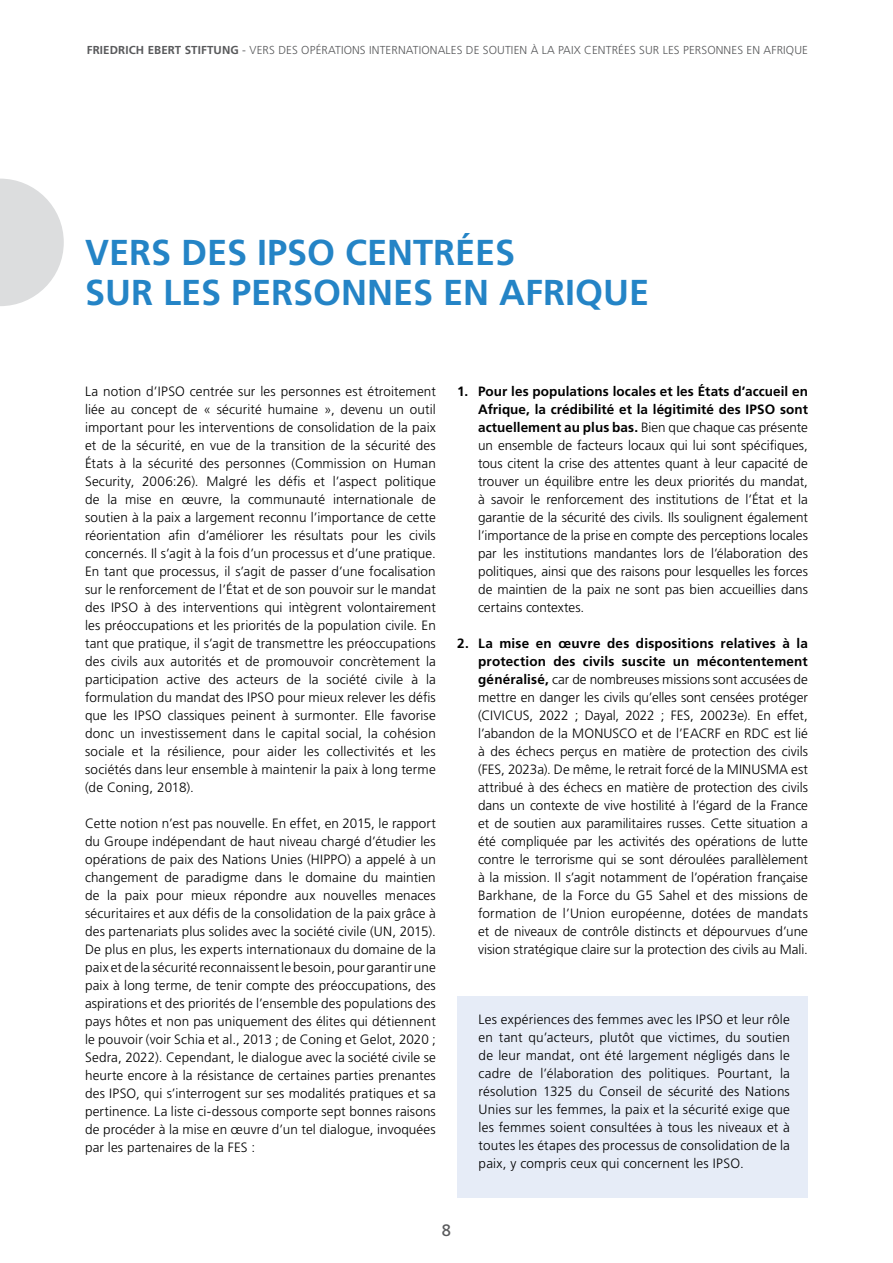
<style>
.page{position:relative;width:893px;height:1263px;background:#fff}
.page>*{position:absolute;margin:0;border:0;box-sizing:border-box;transform-origin:0 0}
.t1{font:700 36px/40.5px "Frutiger LT Std";color:#2484c6}
.t2{font:16.5px "Frutiger LT Std";color:#58595b}
.t3{font:300 13.5px/18px "Frutiger LT Std";letter-spacing:.005em;color:#000;text-align:justify}
.t4{font:300 11.55px "Frutiger LT Std";letter-spacing:.01em;color:#58595b}
.s1{font-weight:700}
</style>
<div class="page">
<svg style="left:0;top:179px;width:64px;height:127px"></svg>
<div style="left:457px;top:996px;width:351px;height:202px;background:#e6ecf7"></div>
<p class="t4" style="left:87px;top:43px;width:723px"><span class="s1">FRIEDRICH EBERT STIFTUNG</span> - VERS DES OPÉRATIONS INTERNATIONALES DE SOUTIEN À LA PAIX CENTRÉES SUR LES PERSONNES EN AFRIQUE</p>
<h1 class="t1" style="left:85px;top:232px;width:566px">VERS DES IPSO CENTRÉES<br>SUR LES PERSONNES EN AFRIQUE</h1>
<p class="t3" style="left:85px;top:382px;width:352px">La notion d’IPSO centrée sur les personnes est étroitement liée au concept de « sécurité humaine », devenu un outil important pour les interventions de consolidation de la paix et de la sécurité, en vue de la transition de la sécurité des États à la sécurité des personnes (Commission on Human Security, 2006:26). Malgré les défis et l’aspect politique de la mise en œuvre, la communauté internationale de soutien à la paix a largement reconnu l’importance de cette réorientation afin d’améliorer les résultats pour les civils concernés. Il s’agit à la fois d’un processus et d’une pratique.<br>En tant que processus, il s’agit de passer d’une focalisation sur le renforcement de l’État et de son pouvoir sur le mandat des IPSO à des interventions qui intègrent volontairement les préoccupations et les priorités de la population civile. En tant que pratique, il s’agit de transmettre les préoccupations des civils aux autorités et de promouvoir concrètement la participation active des acteurs de la société civile à la formulation du mandat des IPSO pour mieux relever les défis que les IPSO classiques peinent à surmonter. Elle favorise donc un investissement dans le capital social, la cohésion sociale et la résilience, pour aider les collectivités et les sociétés dans leur ensemble à maintenir la paix à long terme (de Coning, 2018).</p>
<p class="t3" style="left:85px;top:814px;width:352px">Cette notion n’est pas nouvelle. En effet, en 2015, le rapport du Groupe indépendant de haut niveau chargé d’étudier les opérations de paix des Nations Unies (HIPPO) a appelé à un changement de paradigme dans le domaine du maintien de la paix pour mieux répondre aux nouvelles menaces sécuritaires et aux défis de la consolidation de la paix grâce à des partenariats plus solides avec la société civile (UN, 2015).<br>De plus en plus, les experts internationaux du domaine de la paix et de la sécurité reconnaissent le besoin, pour garantir une paix à long terme, de tenir compte des préoccupations, des aspirations et des priorités de l’ensemble des populations des pays hôtes et non pas uniquement des élites qui détiennent le pouvoir (voir Schia et al., 2013 ; de Coning et Gelot, 2020 ; Sedra, 2022). Cependant, le dialogue avec la société civile se heurte encore à la résistance de certaines parties prenantes des IPSO, qui s’interrogent sur ses modalités pratiques et sa pertinence. La liste ci-dessous comporte sept bonnes raisons de procéder à la mise en œuvre d’un tel dialogue, invoquées par les partenaires de la FES :</p>
<p class="t3" style="left:478px;top:382px;width:331px;text-indent:-21px"><span class="s1">1. Pour les populations locales et les États d’accueil en Afrique, la crédibilité et la légitimité des IPSO sont actuellement au plus bas.</span> Bien que chaque cas présente un ensemble de facteurs locaux qui lui sont spécifiques, tous citent la crise des attentes quant à leur capacité de trouver un équilibre entre les deux priorités du mandat, à savoir le renforcement des institutions de l’État et la garantie de la sécurité des civils. Ils soulignent également l’importance de la prise en compte des perceptions locales par les institutions mandantes lors de l’élaboration des politiques, ainsi que des raisons pour lesquelles les forces de maintien de la paix ne sont pas bien accueillies dans certains contextes.</p>
<p class="t3" style="left:478px;top:634px;width:331px;text-indent:-21px"><span class="s1">2. La mise en œuvre des dispositions relatives à la protection des civils suscite un mécontentement généralisé,</span> car de nombreuses missions sont accusées de mettre en danger les civils qu’elles sont censées protéger (CIVICUS, 2022 ; Dayal, 2022 ; FES, 20023e). En effet, l’abandon de la MONUSCO et de l’EACRF en RDC est lié à des échecs perçus en matière de protection des civils (FES, 2023a). De même, le retrait forcé de la MINUSMA est attribué à des échecs en matière de protection des civils dans un contexte de vive hostilité à l’égard de la France et de soutien aux paramilitaires russes. Cette situation a été compliquée par les activités des opérations de lutte contre le terrorisme qui se sont déroulées parallèlement à la mission. Il s’agit notamment de l’opération française Barkhane, de la Force du G5 Sahel et des missions de formation de l’Union européenne, dotées de mandats et de niveaux de contrôle distincts et dépourvues d’une vision stratégique claire sur la protection des civils au Mali.</p>
<p class="t3" style="left:479px;top:1011px;width:313px">Les expériences des femmes avec les IPSO et leur rôle en tant qu’acteurs, plutôt que victimes, du soutien de leur mandat, ont été largement négligés dans le cadre de l’élaboration des politiques. Pourtant, la résolution 1325 du Conseil de sécurité des Nations Unies sur les femmes, la paix et la sécurité exige que les femmes soient consultées à tous les niveaux et à toutes les étapes des processus de consolidation de la paix, y compris ceux qui concernent les IPSO.</p>
<p class="t2" style="left:442px;top:1221px;width:11px">8</p>
</div>
